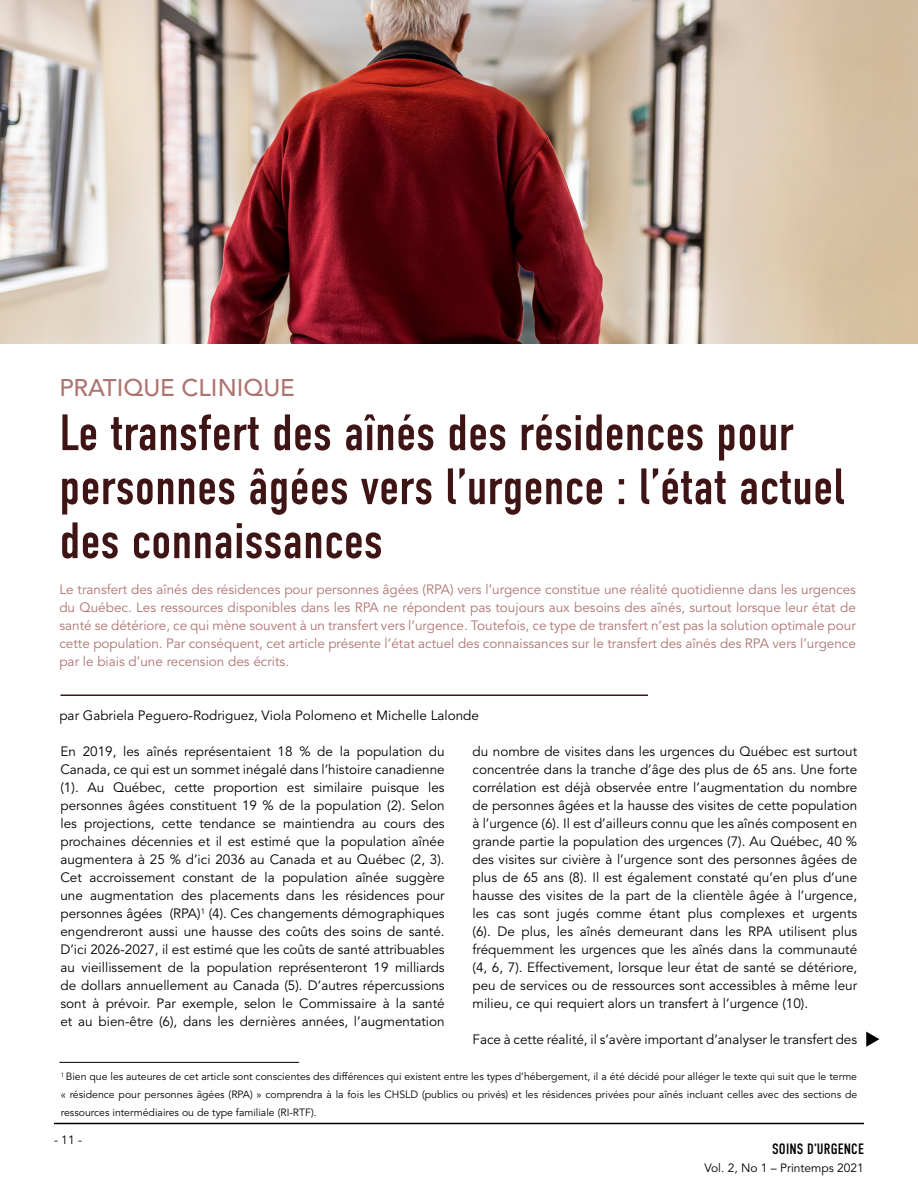
<style>
.page{position:relative;width:918px;height:1188px;background:#fff}
.page>*{position:absolute;margin:0;border:0;box-sizing:border-box;transform-origin:0 0}
.t1{font:51px/54px "DIN Condensed";color:#3f1415}
.t2{font:500 24px "Avenir LT Std";color:#ad7472}
.t3{font:15px "DIN Condensed";letter-spacing:.01em;color:#000}
.t4{font:13.5px/18px "Avenir LT Std";color:#000;text-align:justify}
.t5{font:13.5px/18px "Avenir LT Std";color:#ad7472;text-align:justify}
.t6{font:12px "Avenir LT Std";color:#000}
.t7{font:10.5px/18px "Avenir LT Std";color:#000;text-align:justify}
</style>
<div class="page">
<hr style="left:54px;top:1123px;width:810px;height:1px;background:#000">
<img style="left:0;top:0;width:918px;height:344px">
<hr style="left:60px;top:694px;width:588px;height:2px;background:#3e1414">
<hr style="left:59px;top:1062px;width:240px;height:1px;background:#000">
<svg style="left:866px;top:1031px;width:14px;height:16px"></svg>
<h2 class="t2" style="left:59px;top:374px;width:237px">PRATIQUE CLINIQUE</h2>
<h1 class="t1" style="left:59px;top:407px;width:787px">Le transfert des aînés des résidences pour personnes âgées vers l’urgence : l’état actuel des connaissances</h1>
<p class="t5" style="left:59px;top:581px;width:798px">Le transfert des aînés des résidences pour personnes âgées (RPA) vers l’urgence constitue une réalité quotidienne dans les urgences du Québec. Les ressources disponibles dans les RPA ne répondent pas toujours aux besoins des aînés, surtout lorsque leur état de santé se détériore, ce qui mène souvent à un transfert vers l’urgence. Toutefois, ce type de transfert n’est pas la solution optimale pour cette population. Par conséquent, cet article présente l’état actuel des connaissances sur le transfert des aînés des RPA vers l’urgence par le biais d’une recension des écrits.</p>
<p class="t4" style="left:59px;top:707px;width:421px">par Gabriela Peguero-Rodriguez, Viola Polomeno et Michelle Lalonde</p>
<p class="t4" style="left:60px;top:743px;width:386px">En 2019, les aînés représentaient 18 % de la population du Canada, ce qui est un sommet inégalé dans l’histoire canadienne (1). Au Québec, cette proportion est similaire puisque les personnes âgées constituent 19 % de la population (2). Selon les projections, cette tendance se maintiendra au cours des prochaines décennies et il est estimé que la population aînée augmentera à 25 % d’ici 2036 au Canada et au Québec (2, 3).<br>Cet accroissement constant de la population aînée suggère une augmentation des placements dans les résidences pour personnes âgées (RPA)<sup>1</sup> (4). Ces changements démographiques engendreront aussi une hausse des coûts des soins de santé.<br>D’ici 2026-2027, il est estimé que les coûts de santé attribuables au vieillissement de la population représenteront 19 milliards de dollars annuellement au Canada (5). D’autres répercussions sont à prévoir. Par exemple, selon le Commissaire à la santé et au bien-être (6), dans les dernières années, l’augmentation</p>
<p class="t4" style="left:472px;top:743px;width:386px">du nombre de visites dans les urgences du Québec est surtout concentrée dans la tranche d’âge des plus de 65 ans. Une forte corrélation est déjà observée entre l’augmentation du nombre de personnes âgées et la hausse des visites de cette population à l’urgence (6). Il est d’ailleurs connu que les aînés composent en grande partie la population des urgences (7). Au Québec, 40 % des visites sur civière à l’urgence sont des personnes âgées de plus de 65 ans (8). Il est également constaté qu’en plus d’une hausse des visites de la part de la clientèle âgée à l’urgence, les cas sont jugés comme étant plus complexes et urgents (6). De plus, les aînés demeurant dans les RPA utilisent plus fréquemment les urgences que les aînés dans la communauté (4, 6, 7). Effectivement, lorsque leur état de santé se détériore, peu de services ou de ressources sont accessibles à même leur milieu, ce qui requiert alors un transfert à l’urgence (10).</p>
<p class="t4" style="left:472px;top:1031px;width:386px">Face à cette réalité, il s’avère important d’analyser le transfert des</p>
<p class="t7" style="left:61px;top:1068px;width:798px"><sup>1</sup> Bien que les auteures de cet article sont conscientes des différences qui existent entre les types d’hébergement, il a été décidé pour alléger le texte qui suit que le terme « résidence pour personnes âgées (RPA) » comprendra à la fois les CHSLD (publics ou privés) et les résidences privées pour aînés incluant celles avec des sections de ressources intermédiaires ou de type familiale (RI-RTF).</p>
<p class="t6" style="left:54px;top:1133px;width:30px">- 11 -</p>
<p class="t3" style="left:772px;top:1140px;width:93px">SOINS D’URGENCE</p>
<p class="t6" style="left:704px;top:1161px;width:161px">Vol. 2, No 1 – Printemps 2021</p>
</div>
